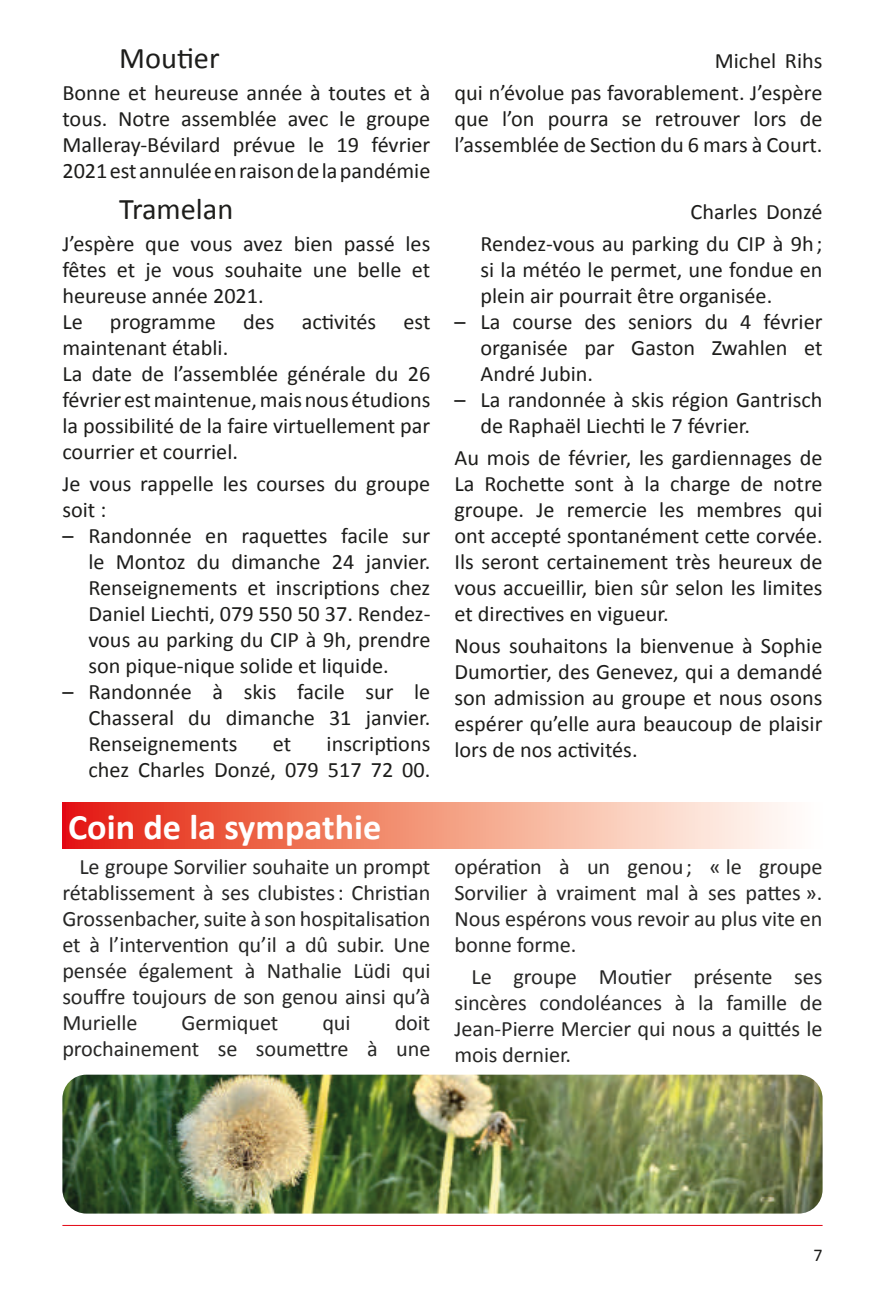
<style>
.page{position:relative;width:885px;height:1293px;background:#fff}
.page>*{position:absolute;margin:0;border:0;box-sizing:border-box;transform-origin:0 0}
.t1{font:700 36px "Calibri";color:#fff}
.t2{font:30px "Calibri";color:#1d1d1b}
.t3{font:22px/26px "Calibri";color:#1d1d1b;text-align:justify}
.t4{font:22px/26px "Calibri";letter-spacing:-.005em;color:#272726;text-align:justify}
.t5{font:18px "Calibri";color:#1d1d1b}
</style>
<div class="page">
<hr style="left:62px;top:1225px;width:760px;height:1px;background:#e30614">
<div style="left:62px;top:802px;width:760px;height:47px;background:linear-gradient(to right,#e42308,#fffffd)"></div>
<img style="left:62px;top:1074px;width:760px;height:139px">
<h2 class="t2" style="left:119px;top:39px;width:102px">Moutier</h2>
<p class="t3" style="left:714px;top:47px;width:109px">Michel Rihs</p>
<p class="t3" style="left:62px;top:78px;width:369px">Bonne et heureuse année à toutes et à tous. Notre assemblée avec le groupe Malleray-Bévilard prévue le 19 février 2021 est annulée en raison de la pandémie</p>
<p class="t3" style="left:454px;top:78px;width:369px">qui n’évolue pas favorablement. J’espère que l’on pourra se retrouver lors de l’assemblée de Section du 6 mars à Court.</p>
<h2 class="t2" style="left:119px;top:191px;width:116px">Tramelan</h2>
<p class="t3" style="left:690px;top:198px;width:133px">Charles Donzé</p>
<p class="t3" style="left:62px;top:230px;width:369px;text-align:left">J’espère que vous avez bien passé les fêtes et je vous souhaite une belle et heureuse année 2021.<br>Le programme des activités est maintenant établi.<br>La date de l’assemblée générale du 26 février est maintenue, mais nous étudions la possibilité de la faire virtuellement par courrier et courriel.</p>
<p class="t3" style="left:62px;top:469px;width:369px">Je vous rappelle les courses du groupe soit :</p>
<p class="t3" style="left:88px;top:521px;width:343px;text-indent:-26px">– Randonnée en raquettes facile sur le Montoz du dimanche 24 janvier.<br>Renseignements et inscriptions chez Daniel Liechti, 079 550 50 37. Rendez&shy;vous au parking du CIP à 9h, prendre son pique-nique solide et liquide.</p>
<p class="t3" style="left:88px;top:677px;width:343px;text-indent:-26px">– Randonnée à skis facile sur le Chasseral du dimanche 31 janvier.<br>Renseignements</p>
<p class="t3" style="left:480px;top:230px;width:343px">Rendez-vous au parking du CIP à 9h; si la météo le permet, une fondue en plein air pourrait être organisée.</p>
<p class="t3" style="left:480px;top:308px;width:343px;text-indent:-26px">– La course des seniors du 4 février organisée par Gaston Zwahlen et André Jubin.</p>
<p class="t3" style="left:480px;top:386px;width:343px;text-indent:-26px">– La randonnée à skis région Gantrisch de Raphaël Liechti le 7 février.</p>
<p class="t3" style="left:454px;top:443px;width:369px">Au mois de février, les gardiennages de La Rochette sont à la charge de notre groupe. Je remercie les membres qui ont accepté spontanément cette corvée.<br>Ils seront certainement très heureux de vous accueillir, bien sûr selon les limites et directives en vigueur.</p>
<p class="t3" style="left:454px;top:631px;width:369px">Nous souhaitons la bienvenue à Sophie Dumortier, des Genevez, qui a demandé son admission au groupe et nous osons espérer qu’elle aura beaucoup de plaisir lors de nos activités.</p>
<p class="t3" style="left:88px;top:729px;width:343px;text-align:right">inscriptions<br>chez Charles Donzé, 079 517 72 00.</p>
<p class="t3" style="left:273px;top:729px;width:20px">et</p>
<h1 class="t1" style="left:68px;top:805px;width:315px">Coin de la sympathie</h1>
<p class="t4" style="left:62px;top:853px;width:369px;text-indent:17px">Le groupe Sorvilier souhaite un prompt rétablissement à ses clubistes: Christian Grossenbacher, suite à son hospitalisation et à l’intervention qu’il a dû subir. Une pensée également à Nathalie Lüdi qui souffre toujours de son genou ainsi qu’à Murielle</p>
<p class="t4" style="left:62px;top:1009px;width:369px;text-align:right">doit<br>prochainement se soumettre à une</p>
<p class="t4" style="left:182px;top:1009px;width:98px">Germiquet</p>
<p class="t4" style="left:322px;top:1009px;width:30px">qui</p>
<p class="t4" style="left:454px;top:853px;width:369px">opération à un genou; « le groupe Sorvilier à vraiment mal à ses pattes ».<br>Nous espérons vous revoir au plus vite en bonne forme.</p>
<p class="t4" style="left:454px;top:962px;width:369px;text-indent:17px">Le groupe Moutier présente ses sincères condoléances à la famille de Jean-Pierre Mercier qui nous a quittés le mois dernier.</p>
<p class="t5" style="left:813px;top:1243px;width:11px">7</p>
</div>
